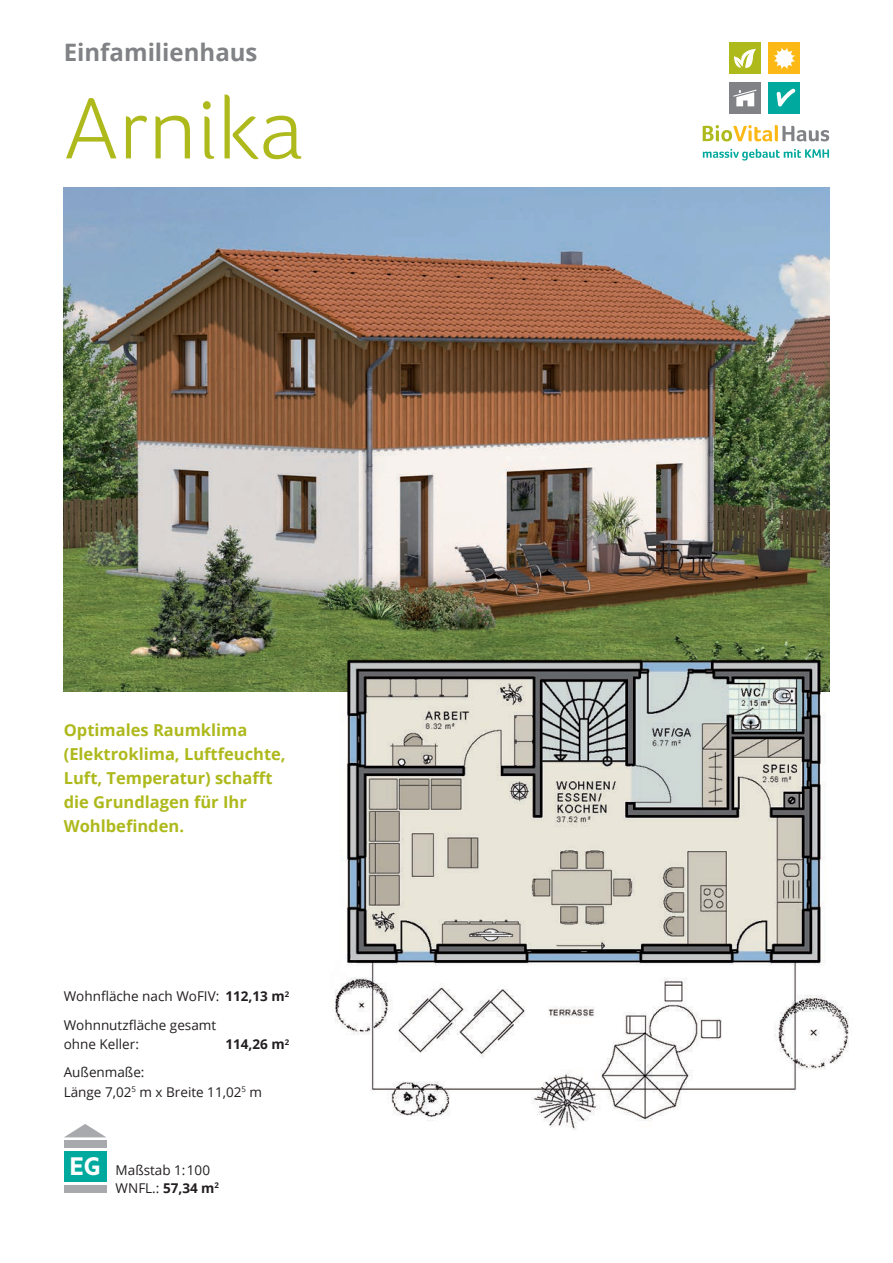
<style>
.page{position:relative;width:893px;height:1263px;background:#fff}
.page>*{position:absolute;margin:0;border:0;box-sizing:border-box;transform-origin:0 0}
.t1{font:300 90px "Foco";color:#aeb91c}
.t2{font:700 24px "Open Sans";color:#808285}
.t3{font:700 23.7px "Revisal";color:#fff}
.t4{font:700 16.5px/24px "Open Sans";color:#aeb91c}
.t5{font:13.5px/19.5px "Open Sans";color:#231f20}
.t6{font:700 13.5px "Open Sans";color:#231f20}
.s1{font-weight:700}
</style>
<div class="page">
<div style="left:729px;top:43px;width:32px;height:31px;background:#aeb91c"></div>
<div style="left:769px;top:43px;width:31px;height:31px;background:#fcb814"></div>
<div style="left:729px;top:82px;width:32px;height:31px;background:#808285"></div>
<div style="left:769px;top:82px;width:31px;height:31px;background:#00a99d"></div>
<svg style="left:734px;top:49px;width:22px;height:19px"></svg>
<svg style="left:773px;top:47px;width:23px;height:23px"></svg>
<svg style="left:703px;top:125px;width:126px;height:16px"></svg>
<svg style="left:703px;top:149px;width:126px;height:12px"></svg>
<svg style="left:733px;top:90px;width:24px;height:16px"></svg>
<svg style="left:776px;top:88px;width:19px;height:19px"></svg>
<img style="left:64px;top:187px;width:765px;height:504px">
<div style="left:64px;top:1151px;width:43px;height:31px;background:#00a99d"></div>
<div style="left:64px;top:1185px;width:43px;height:8px;background:#a8a9ad"></div>
<div style="left:64px;top:1140px;width:43px;height:8px;background:#a8a9ad"></div>
<svg style="left:65px;top:1124px;width:41px;height:13px"></svg>
<img style="left:330px;top:655px;width:519px;height:476px">
<p class="t2" style="left:64px;top:35px;width:195px">Einfamilienhaus</p>
<p class="t1" style="left:64px;top:76px;width:241px">Arnika</p>
<p class="t4" style="left:64px;top:717px;width:223px">Optimales Raumklima (Elektroklima, Luftfeuchte,<br>Luft, Temperatur) schafft die Grundlagen für Ihr<br>Wohlbefinden.</p>
<p class="t5" style="left:64px;top:986px;width:227px">Wohnfläche nach WoFIV: <span class="s1">112,13 m</span><sup>2</sup></p>
<p class="t5" style="left:64px;top:1014px;width:154px">Wohnnutzfläche gesamt ohne Keller:</p>
<p class="t6" style="left:225px;top:1034px;width:65px">114,26 m<sup>2</sup></p>
<p class="t5" style="left:64px;top:1062px;width:200px">Außenmaße:<br>Länge 7,02<sup>5</sup> m x Breite 11,02<sup>5</sup> m</p>
<p class="t3" style="left:70px;top:1150px;width:33px">EG</p>
<p class="t5" style="left:116px;top:1160px;width:105px;line-height:18px">Maßstab 1:100<br>WNFL.: <span class="s1">57,34 m</span><sup>2</sup></p>
</div>
